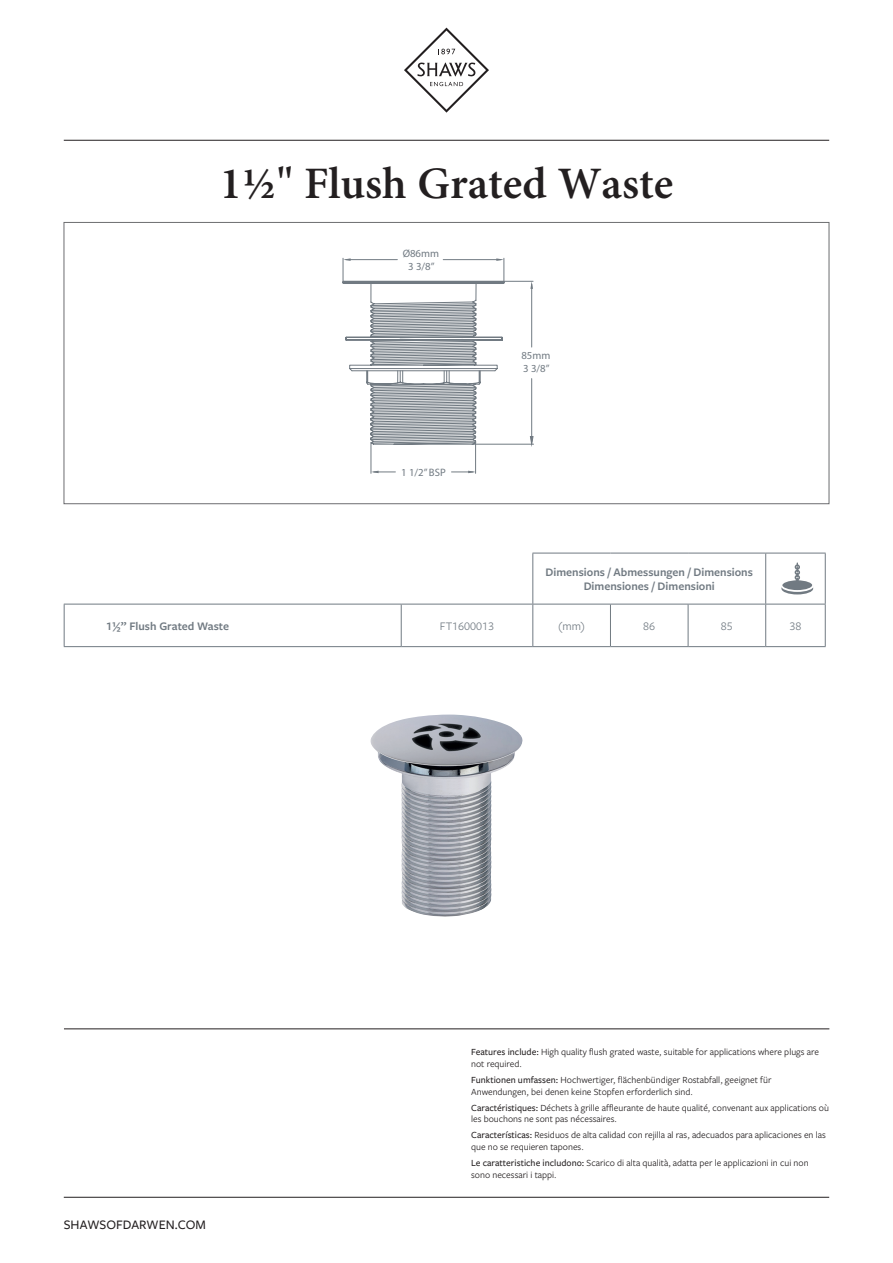
<style>
.page{position:relative;width:893px;height:1263px;background:#fff}
.page>*{position:absolute;margin:0;border:0;box-sizing:border-box;transform-origin:0 0}
.t1{font:600 45px "Minion Pro";color:#231f20}
.t2{font:500 13.5px "Freight Sans Pro";color:#231f20}
.t3{font:600 12px/14.4px "Freight Sans Pro";color:#717a82;text-align:center}
.t4{font:12px "Freight Sans Pro";color:#717a82}
.t5{font:10.8px/12.9px "Myriad Pro";color:#717a82;text-align:center}
.t6{font:9.75px/11.7px "Freight Sans Pro";color:#231f20}
.s1{font-weight:500}
</style>
<div class="page">
<svg style="left:404px;top:28px;width:85px;height:85px"></svg>
<hr style="left:64px;top:140px;width:765px;height:1px;background:#231f20">
<hr style="left:64px;top:1197px;width:765px;height:1px;background:#231f20">
<hr style="left:64px;top:1028px;width:765px;height:1px;background:#231f20">
<svg style="left:343px;top:258px;width:191px;height:216px"></svg>
<img style="left:370px;top:714px;width:153px;height:203px">
<hr style="left:532px;top:553px;width:78px;height:1px;background:#717a82">
<hr style="left:532px;top:553px;width:1px;height:51px;background:#717a82">
<hr style="left:610px;top:553px;width:78px;height:1px;background:#717a82">
<hr style="left:688px;top:553px;width:78px;height:1px;background:#717a82">
<hr style="left:766px;top:553px;width:60px;height:1px;background:#717a82">
<hr style="left:765px;top:553px;width:1px;height:51px;background:#717a82">
<hr style="left:825px;top:553px;width:1px;height:51px;background:#717a82">
<hr style="left:64px;top:604px;width:337px;height:1px;background:#717a82">
<hr style="left:64px;top:604px;width:1px;height:42px;background:#717a82">
<hr style="left:401px;top:604px;width:132px;height:1px;background:#717a82">
<hr style="left:401px;top:604px;width:1px;height:42px;background:#717a82">
<hr style="left:64px;top:646px;width:337px;height:1px;background:#717a82">
<hr style="left:401px;top:646px;width:132px;height:1px;background:#717a82">
<hr style="left:533px;top:604px;width:77px;height:1px;background:#717a82">
<hr style="left:532px;top:604px;width:1px;height:42px;background:#717a82">
<hr style="left:610px;top:604px;width:78px;height:1px;background:#717a82">
<hr style="left:610px;top:604px;width:1px;height:42px;background:#717a82">
<hr style="left:688px;top:604px;width:78px;height:1px;background:#717a82">
<hr style="left:688px;top:604px;width:1px;height:42px;background:#717a82">
<hr style="left:766px;top:604px;width:60px;height:1px;background:#717a82">
<hr style="left:765px;top:604px;width:1px;height:42px;background:#717a82">
<hr style="left:825px;top:604px;width:1px;height:42px;background:#717a82">
<hr style="left:533px;top:646px;width:77px;height:1px;background:#717a82">
<hr style="left:610px;top:646px;width:78px;height:1px;background:#717a82">
<hr style="left:688px;top:646px;width:78px;height:1px;background:#717a82">
<hr style="left:766px;top:646px;width:60px;height:1px;background:#717a82">
<div style="left:780px;top:578px;width:34px;height:14px;border:2px solid #fff;border-radius:50%"></div>
<svg style="left:781px;top:562px;width:32px;height:32px"></svg>
<h1 class="t1" style="left:220px;top:152px;width:455px">1½" Flush Grated Waste</h1>
<p class="t5" style="left:403px;top:247px;width:38px">Ø86mm<br>3 3/8”</p>
<p class="t5" style="left:401px;top:465px;width:46px">1 1/2” BSP</p>
<p class="t5" style="left:521px;top:349px;width:30px;text-align:left">85mm<br>3 3/8”</p>
<p class="t3" style="left:546px;top:564px;width:209px">Dimensions / Abmessungen / Dimensions<br>Dimensiones / Dimensioni</p>
<p class="t3" style="left:106px;top:618px;width:124px">1½” Flush Grated Waste</p>
<p class="t4" style="left:440px;top:618px;width:56px">FT1600013</p>
<p class="t4" style="left:558px;top:618px;width:29px">(mm)</p>
<p class="t4" style="left:643px;top:618px;width:13px">86</p>
<p class="t4" style="left:721px;top:618px;width:13px">85</p>
<p class="t4" style="left:789px;top:618px;width:13px">38</p>
<h2 class="t2" style="left:64px;top:1215px;width:144px">SHAWSOFDARWEN.COM</h2>
<p class="t6" style="left:471px;top:1046px;width:349px"><span class="s1">Features include:</span> High quality flush grated waste, suitable for applications where plugs are not required.</p>
<p class="t6" style="left:471px;top:1073px;width:302px"><span class="s1">Funktionen umfassen:</span> Hochwertiger, flächenbündiger Rostabfall, geeignet für<br>Anwendungen, bei denen keine Stopfen erforderlich sind.</p>
<p class="t6" style="left:471px;top:1101px;width:359px"><span class="s1">Caractéristiques:</span> Déchets à grille affleurante de haute qualité, convenant aux applications où les bouchons ne sont pas nécessaires.</p>
<p class="t6" style="left:471px;top:1129px;width:356px"><span class="s1">Características:</span> Residuos de alta calidad con rejilla al ras, adecuados para aplicaciones en las que no se requieren tapones.</p>
<p class="t6" style="left:471px;top:1156px;width:339px"><span class="s1">Le caratteristiche includono:</span> Scarico di alta qualità, adatta per le applicazioni in cui non sono necessari i tappi.</p>
</div>
